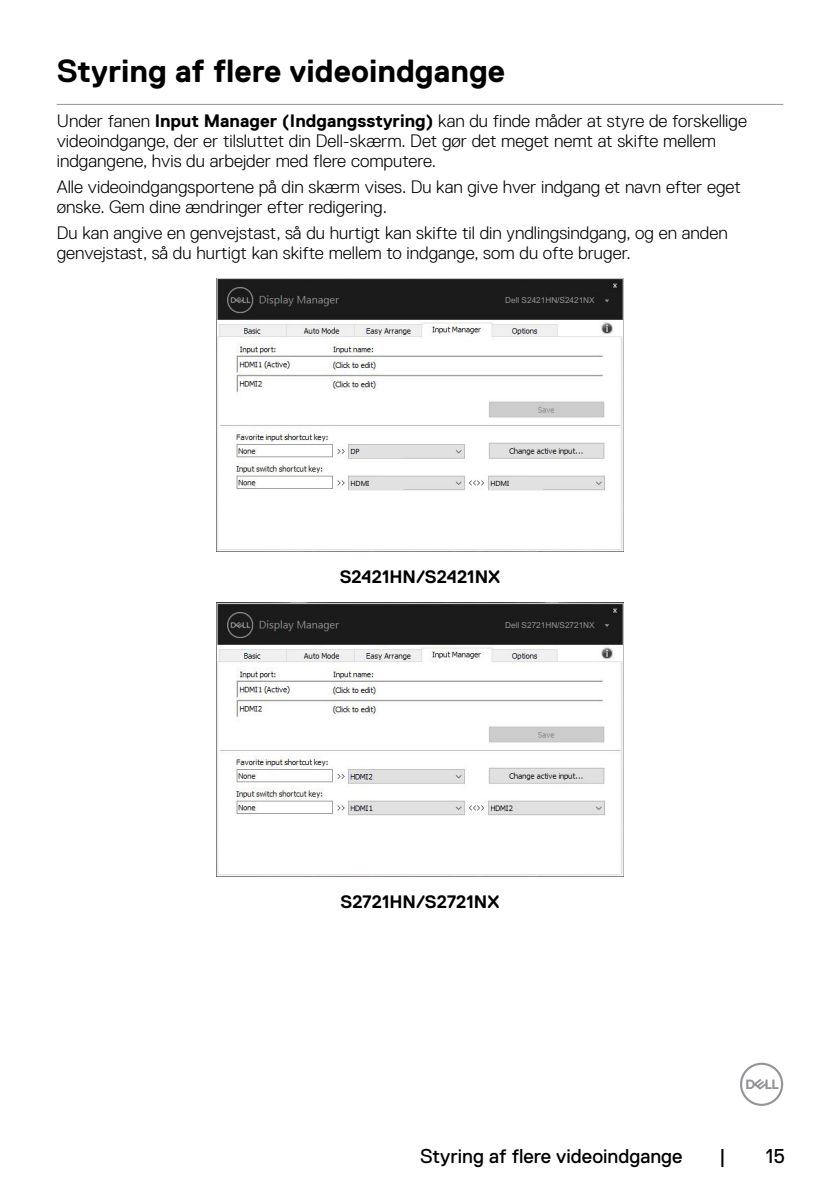
<style>
.page{position:relative;width:840px;height:1191px;background:#fff}
.page>*{position:absolute;margin:0;border:0;box-sizing:border-box;transform-origin:0 0}
.t1{font:700 32px "Dell Replica";color:#000}
.t2{font:20px "Dell Replica";color:#000}
.t3{font:300 18px/20px "Dell Replica";color:#000}
.t4{font:700 18px "Dell Replica";color:#000}
.t5{font:8.2px "Arial";color:#939393}
.t6{font:7.2px "Ebrima";color:#000}
.s1{font-weight:700}
</style>
<div class="page">
<svg style="left:740px;top:1062px;width:42px;height:44px"></svg>
<hr style="left:57px;top:104px;width:725px;height:1px;background:#939598">
<img style="left:216px;top:278px;width:407px;height:273px">
<div style="left:522px;top:297px;width:88px;height:9px;background:#1b1b1b"></div>
<div style="left:349px;top:445px;width:53px;height:12px;background:#e1e1e1"></div>
<div style="left:349px;top:477px;width:53px;height:12px;background:#e1e1e1"></div>
<div style="left:489px;top:477px;width:53px;height:12px;background:#e1e1e1"></div>
<img style="left:216px;top:602px;width:407px;height:274px">
<div style="left:522px;top:621px;width:88px;height:10px;background:#1b1b1b"></div>
<h1 class="t1" style="left:57px;top:53px;width:449px">Styring af flere videoindgange</h1>
<p class="t3" style="left:57px;top:111px;width:691px">Under fanen <span class="s1">Input Manager (Indgangsstyring)</span> kan du finde måder at styre de forskellige videoindgange, der er tilsluttet din Dell-skærm. Det gør det meget nemt at skifte mellem indgangene, hvis du arbejder med flere computere.</p>
<p class="t3" style="left:57px;top:177px;width:685px">Alle videoindgangsportene på din skærm vises. Du kan give hver indgang et navn efter eget ønske. Gem dine ændringer efter redigering.</p>
<p class="t3" style="left:57px;top:223px;width:672px">Du kan angive en genvejstast, så du hurtigt kan skifte til din yndlingsindgang, og en anden genvejstast, så du hurtigt kan skifte mellem to indgange, som du ofte bruger.</p>
<p class="t5" style="left:505px;top:296px;width:91px">Dell S2421HN/S2421NX</p>
<p class="t6" style="left:350px;top:446px;width:11px">DP</p>
<p class="t6" style="left:350px;top:478px;width:20px">HDMI</p>
<p class="t6" style="left:490px;top:478px;width:20px">HDMI</p>
<p class="t4" style="left:339px;top:567px;width:162px">S2421HN/S2421NX</p>
<p class="t5" style="left:505px;top:620px;width:91px">Dell S2721HN/S2721NX</p>
<p class="t4" style="left:340px;top:891px;width:160px">S2721HN/S2721NX</p>
<p class="t2" style="left:420px;top:1144px;width:264px">Styring af flere videoindgange</p>
<p class="t2" style="left:718px;top:1144px;width:8px">|</p>
<p class="t2" style="left:765px;top:1144px;width:21px">15</p>
</div>
